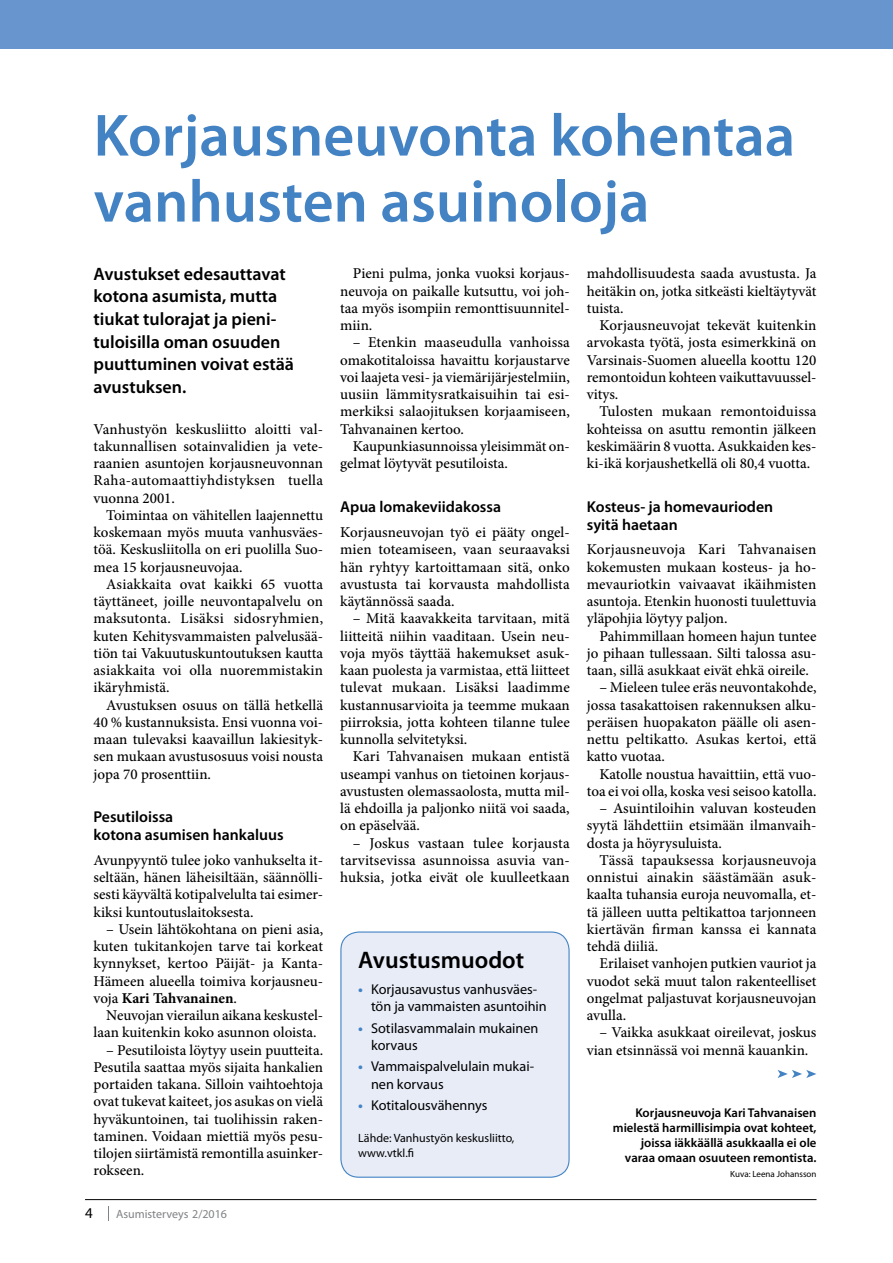
<style>
.page{position:relative;width:893px;height:1263px;background:#fff}
.page>*{position:absolute;margin:0;border:0;box-sizing:border-box;transform-origin:0 0}
.t1{font:600 60px/66px "Myriad Pro";color:#4383c4}
.t2{font:600 24px "Myriad Pro";color:#000}
.t3{font:600 18px/22.5px "Myriad Pro";color:#000}
.t4{font:600 15.75px/18px "Myriad Pro";color:#000}
.t5{font:500 15px/17.2px "Minion Pro";color:#000;text-align:justify}
.t6{font:15px "Myriad Pro";color:#000}
.t7{font:14.25px/17.2px "Myriad Pro";color:#000}
.t8{font:600 12.75px/15px "Myriad Pro";color:#000;text-align:right}
.t9{font:12px/15px "Myriad Pro";color:#000}
.t10{font:12px "Myriad Pro";color:#808285}
.t11{font:9px "Myriad Pro";color:#000}
.s1{font-weight:700}
.s2{font-weight:700;color:#4383c4}
</style>
<div class="page">
<svg style="left:108px;top:1206px;width:1px;height:15px"></svg>
<hr style="left:85px;top:1199px;width:731px;height:1px;background:#000">
<div style="left:341px;top:932px;width:228px;height:245px;background:#e8ecf7;border-radius:18px"></div>
<div style="left:340px;top:931px;width:230px;height:247px;border:1px solid #4383c4;border-radius:18px"></div>
<svg style="left:778px;top:1070px;width:38px;height:8px"></svg>
<div style="left:0;top:0;width:893px;height:49px;background:#6995ce"></div>
<h1 class="t1" style="left:94px;top:103px;width:703px">Korjausneuvonta kohentaa vanhusten asuinoloja</h1>
<p class="t3" style="left:94px;top:263px;width:202px">Avustukset edesauttavat kotona asumista, mutta tiukat tulorajat ja pieni&shy;tuloisilla oman osuuden puuttuminen voivat estää avustuksen.</p>
<p class="t5" style="left:340px;top:265px;width:231px;text-indent:13px">Pieni pulma, jonka vuoksi korjaus&shy;neuvoja on paikalle kutsuttu, voi joh&shy;taa myös isompiin remonttisuunnitel&shy;miin.</p>
<p class="t5" style="left:587px;top:265px;width:231px">mahdollisuudesta saada avustusta. Ja heitäkin on, jotka sitkeästi kieltäytyvät tuista.</p>
<p class="t5" style="left:587px;top:317px;width:231px;text-indent:13px">Korjausneuvojat tekevät kuitenkin arvokasta työtä, josta esimerkkinä on Varsinais-Suomen alueella koottu 120 remontoidun kohteen vaikuttavuussel&shy;vitys.</p>
<p class="t5" style="left:587px;top:403px;width:231px;text-indent:13px">Tulosten mukaan remontoiduissa kohteissa on asuttu remontin jälkeen keskimäärin 8 vuotta. Asukkaiden kes&shy;ki-ikä korjaushetkellä oli 80,4 vuotta.</p>
<p class="t4" style="left:587px;top:498px;width:188px">Kosteus- ja homevaurioden syitä haetaan</p>
<p class="t5" style="left:587px;top:541px;width:231px">Korjausneuvoja Kari Tahvanaisen kokemusten mukaan kosteus- ja ho&shy;mevauriotkin vaivaavat ikäihmisten asuntoja. Etenkin huonosti tuulettuvia yläpohjia löytyy paljon.</p>
<p class="t5" style="left:587px;top:627px;width:231px;text-indent:13px">Pahimmillaan homeen hajun tuntee jo pihaan tullessaan. Silti talossa asu&shy;taan, sillä asukkaat eivät ehkä oireile.</p>
<p class="t5" style="left:587px;top:679px;width:231px;text-indent:13px">– Mieleen tulee eräs neuvontakohde, jossa tasakattoisen rakennuksen alku&shy;peräisen huopakaton päälle oli asen&shy;nettu peltikatto. Asukas kertoi, että katto vuotaa.</p>
<p class="t5" style="left:587px;top:765px;width:231px;text-align:right">Katolle noustua havaittiin, että vuo&shy;toa ei voi olla, koska vesi seisoo katolla.</p>
<p class="t5" style="left:587px;top:800px;width:231px;text-indent:13px">– Asuintiloihin valuvan kosteuden syytä lähdettiin etsimään ilmanvaih&shy;dosta ja höyrysuluista.</p>
<p class="t5" style="left:587px;top:851px;width:231px;text-indent:13px">Tässä tapauksessa korjausneuvoja onnistui ainakin säästämään asuk&shy;kaalta tuhansia euroja neuvomalla, et&shy;tä jälleen uutta peltikattoa tarjonneen kiertävän firman kanssa ei kannata tehdä diiliä.</p>
<p class="t5" style="left:587px;top:955px;width:231px;text-indent:13px">Erilaiset vanhojen putkien vauriot ja vuodot sekä muut talon rakenteelliset ongelmat paljastuvat korjausneuvojan avulla.</p>
<p class="t5" style="left:587px;top:1024px;width:231px;text-indent:13px">– Vaikka asukkaat oireilevat, joskus vian etsinnässä voi mennä kauankin.</p>
<p class="t5" style="left:340px;top:334px;width:231px;text-indent:13px">– Etenkin maaseudulla vanhoissa omakotitaloissa havaittu korjaustarve voi laajeta vesi- ja viemärijärjestelmiin, uusiin lämmitysratkaisuihin tai esi&shy;merkiksi salaojituksen korjaamiseen, Tahvanainen kertoo.</p>
<p class="t5" style="left:340px;top:437px;width:231px;text-indent:13px">Kaupunkiasunnoissa yleisimmät on&shy;gelmat löytyvät pesutiloista.</p>
<p class="t4" style="left:340px;top:498px;width:162px">Apua lomakeviidakossa</p>
<p class="t5" style="left:340px;top:524px;width:231px">Korjausneuvojan työ ei pääty ongel&shy;mien toteamiseen, vaan seuraavaksi hän ryhtyy kartoittamaan sitä, onko avustusta tai korvausta mahdollista käytännössä saada.</p>
<p class="t5" style="left:340px;top:610px;width:231px;text-indent:13px">– Mitä kaavakkeita tarvitaan, mitä liitteitä niihin vaaditaan. Usein neu&shy;voja myös täyttää hakemukset asuk&shy;kaan puolesta ja varmistaa, että liitteet tulevat mukaan. Lisäksi laadimme kustannusarvioita ja teemme mukaan piirroksia, jotta kohteen tilanne tulee kunnolla selvitetyksi.</p>
<p class="t5" style="left:340px;top:748px;width:231px;text-indent:13px">Kari Tahvanaisen mukaan entistä useampi vanhus on tietoinen korjaus&shy;avustusten olemassaolosta, mutta mil&shy;lä ehdoilla ja paljonko niitä voi saada, on epäselvää.</p>
<p class="t5" style="left:340px;top:834px;width:231px;text-indent:13px">– Joskus vastaan tulee korjausta tarvitsevissa asunnoissa asuvia van&shy;huksia, jotka eivät ole kuulleetkaan</p>
<p class="t5" style="left:94px;top:420px;width:231px">Vanhustyön keskusliitto aloitti val&shy;takunnallisen sotainvalidien ja vete&shy;raanien asuntojen korjausneuvonnan Raha-automaattiyhdistyksen tuella vuonna 2001.</p>
<p class="t5" style="left:94px;top:506px;width:231px;text-indent:13px">Toimintaa on vähitellen laajennettu koskemaan myös muuta vanhusväes&shy;töä. Keskusliitolla on eri puolilla Suo&shy;mea 15 korjausneuvojaa.</p>
<p class="t5" style="left:94px;top:575px;width:231px;text-indent:13px">Asiakkaita ovat kaikki 65 vuotta täyttäneet, joille neuvontapalvelu on maksutonta. Lisäksi sidosryhmien, kuten Kehitysvammaisten palvelusää&shy;tiön tai Vakuutuskuntoutuksen kautta asiakkaita voi olla nuoremmistakin ikäryhmistä.</p>
<p class="t5" style="left:94px;top:696px;width:231px;text-indent:13px">Avustuksen osuus on tällä hetkellä 40 % kustannuksista. Ensi vuonna voi&shy;maan tulevaksi kaavaillun lakiesityk&shy;sen mukaan avustusosuus voisi nousta jopa 70 prosenttiin.</p>
<p class="t4" style="left:94px;top:808px;width:192px">Pesutiloissa<br>kotona asumisen hankaluus</p>
<p class="t5" style="left:94px;top:851px;width:231px">Avunpyyntö tulee joko vanhukselta it&shy;seltään, hänen läheisiltään, säännölli&shy;sesti käyvältä kotipalvelulta tai esimer&shy;kiksi kuntoutuslaitoksesta.</p>
<p class="t5" style="left:94px;top:920px;width:231px;text-indent:13px">– Usein lähtökohtana on pieni asia, kuten tukitankojen tarve tai korkeat kynnykset, kertoo Päijät- ja Kanta-Hämeen alueella toimiva korjausneu&shy;voja <span class="s1">Kari Tahvanainen</span>.</p>
<p class="t5" style="left:94px;top:1007px;width:231px;text-indent:13px">Neuvojan vierailun aikana keskustel&shy;laan kuitenkin koko asunnon oloista.</p>
<p class="t5" style="left:94px;top:1041px;width:231px;text-indent:13px">– Pesutiloista löytyy usein puutteita.<br>Pesutila saattaa myös sijaita hankalien portaiden takana. Silloin vaihtoehtoja ovat tukevat kaiteet, jos asukas on vielä hyväkuntoinen, tai tuolihissin raken&shy;taminen. Voidaan miettiä myös pesu&shy;tilojen siirtämistä remontilla asuinker&shy;rokseen.</p>
<h2 class="t2" style="left:358px;top:947px;width:168px">Avustusmuodot</h2>
<p class="t7" style="left:371px;top:981px;width:177px;text-indent:-13px"><span class="s2">•</span> Korjausavustus vanhusväes&shy;tön ja vammaisten asuntoihin</p>
<p class="t7" style="left:371px;top:1019px;width:169px;text-indent:-13px"><span class="s2">•</span> Sotilasvammalain mukainen korvaus</p>
<p class="t7" style="left:371px;top:1058px;width:165px;text-indent:-13px"><span class="s2">•</span> Vammaispalvelulain mukai&shy;nen korvaus</p>
<p class="t7" style="left:358px;top:1097px;width:131px"><span class="s2">•</span> Kotitalousvähennys</p>
<p class="t9" style="left:358px;top:1131px;width:158px">Lähde: Vanhustyön keskusliitto, www.vtkl.fi</p>
<p class="t8" style="left:613px;top:1106px;width:205px">Korjausneuvoja Kari Tahvanaisen mielestä harmillisimpia ovat kohteet, joissa iäkkäällä asukkaalla ei ole varaa omaan osuuteen remontista.</p>
<p class="t11" style="left:730px;top:1169px;width:88px">Kuva: Leena Johansson</p>
<p class="t6" style="left:85px;top:1205px;width:9px">4</p>
<p class="t10" style="left:116px;top:1208px;width:112px">Asumisterveys 2/2016</p>
</div>
